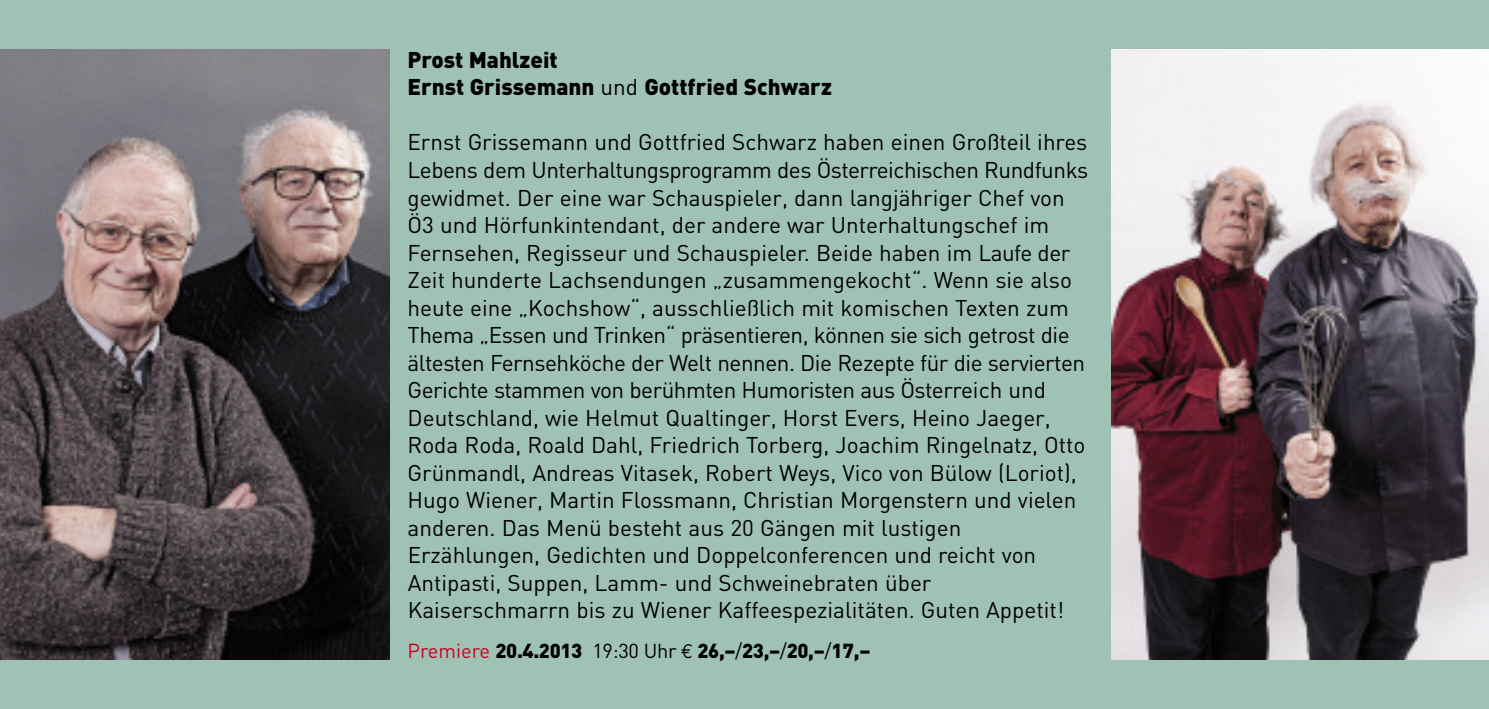
<style>
.page{position:relative;width:1489px;height:709px;background:#fff}
.page>*{position:absolute;margin:0;border:0;box-sizing:border-box;transform-origin:0 0}
.t1{font:22.5px/27.5px "DIN";color:#000}
.t2{font:900 22.5px/27.5px "DIN";color:#000}
.t3{font:900 20px "DIN";letter-spacing:-.015em;color:#000}
.s1{font-weight:400}
.s2{font-weight:400;color:#c90023}
.s3{font-family:"Euro Mono";font-weight:400}
</style>
<div class="page">
<div style="left:0;top:0;width:1488px;height:709px;background:#9fc2b5"></div>
<img style="left:0;top:50px;width:390px;height:609px">
<img style="left:1111px;top:50px;width:377px;height:609px">
<p class="t2" style="left:407px;top:46px;width:426px">Prost Mahlzeit<br>Ernst Grissemann <span class="s1">und</span> Gottfried Schwarz</p>
<p class="t1" style="left:407px;top:129px;width:682px">Ernst Grissemann und Gottfried Schwarz haben einen Großteil ihres Lebens dem Unterhaltungsprogramm des Österreichischen Rundfunks gewidmet. Der eine war Schauspieler, dann langjähriger Chef von Ö3 und Hörfunkintendant, der andere war Unterhaltungschef im Fernsehen, Regisseur und Schauspieler. Beide haben im Laufe der Zeit hunderte Lachsendungen „zusammengekocht“. Wenn sie also heute eine „Kochshow“, ausschließlich mit komischen Texten zum Thema „Essen und Trinken“ präsentieren, können sie sich getrost die ältesten Fernsehköche der Welt nennen. Die Rezepte für die servierten Gerichte stammen von berühmten Humoristen aus Österreich und Deutschland, wie Helmut Qualtinger, Horst Evers, Heino Jaeger, Roda Roda, Roald Dahl, Friedrich Torberg, Joachim Ringelnatz, Otto Grünmandl, Andreas Vitasek, Robert Weys, Vico von Bülow (Loriot), Hugo Wiener, Martin Flossmann, Christian Morgenstern und vielen anderen. Das Menü besteht aus 20 Gängen mit lustigen Erzählungen, Gedichten und Doppelconferencen und reicht von Antipasti, Suppen, Lamm- und Schweinebraten über Kaiserschmarrn bis zu Wiener Kaffeespezialitäten. Guten Appetit!</p>
<p class="t3" style="left:407px;top:639px;width:464px"><span class="s2">Premiere</span> 20.4.2013 <span class="s1">19:30 Uhr</span> <span class="s3">€</span> 26,–<span class="s1">/</span>23,–<span class="s1">/</span>20,–<span class="s1">/</span>17,–</p>
</div>
